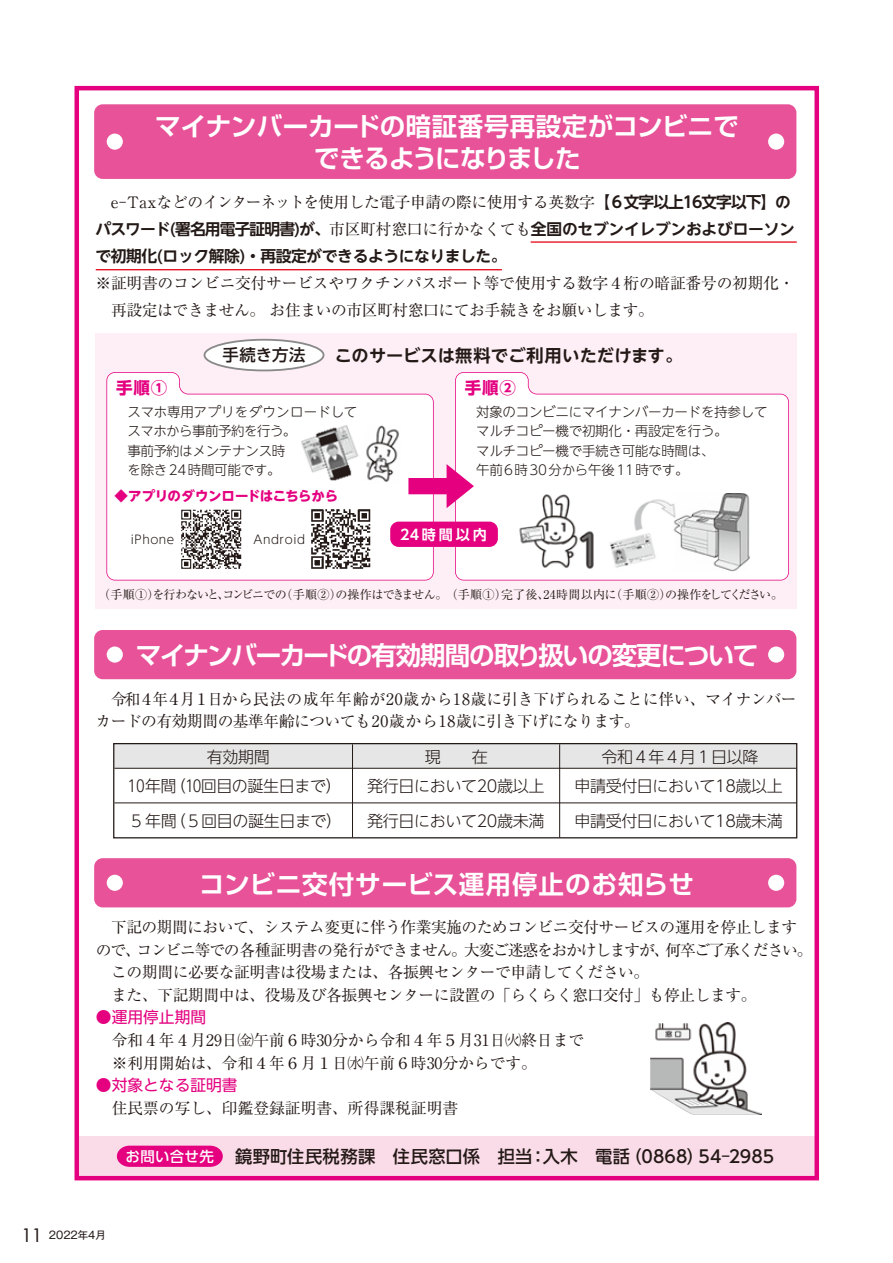
<style>
.page{position:relative;width:893px;height:1263px;background:#fff}
.page>*{position:absolute;margin:0;border:0;box-sizing:border-box;transform-origin:0 0}
.t1{font:700 25.5px/31.5px "Shin Go Pro De";letter-spacing:-.02em;color:#fff;text-align:center}
.t2{font:700 25.5px "Shin Go Pro De";letter-spacing:-.04em;color:#fff}
.t3{font:700 25.5px "Shin Go Pro De";letter-spacing:.04em;color:#fff}
.t4{font:500 17.25px "UD Shin Go Pro";letter-spacing:.01em;color:#231916}
.t5{font:700 17.25px "UD Shin Go NT Pr 6 N De";letter-spacing:.015em;color:#231916}
.t6{font:700 16.5px "UD Shin Go NT Pr 6 N";letter-spacing:.045em;color:#e4007f}
.t7{font:500 16.35px "UD Shin Go NT Pr 6 N";letter-spacing:.02em;color:#231916}
.t8{font:300 16.05px/35px "UD Shin Go NT Pr 6 N";letter-spacing:-.025em;color:#231916}
.t9{font:15.75px/22.5px "Ryumin Pro";letter-spacing:-.025em;color:#231916}
.t10{font:15.75px/22.5px "Ryumin Pro";color:#231916}
.t11{font:700 15.75px/27px "UD Shin Go NT Pr 6 N De";letter-spacing:-.025em;color:#231916}
.t12{font:15.75px "UD Shin Go NT Pr 6 N";color:#e4007f}
.t13{font:700 14.1px "UD Shin Go Pro De";letter-spacing:.2em;color:#fff}
.t14{font:300 13.5px/19.5px "UD Shin Go NT Pr 6 N";letter-spacing:-.02em;color:#231916}
.t15{font:700 13.5px "UD Shin Go NT Pr 6 N";letter-spacing:-.035em;color:#e4007f}
.t16{font:12px "Ryumin Pro";letter-spacing:-.035em;color:#231916}
.t17{font:300 12px "UD Shin Go NT Pr 6 N";letter-spacing:.045em;color:#231916}
.t18{font:10.5px "Gothic MB101 Pr 6";color:#231916}
.s1{font-family:"UD Shin Go NT Pr 6 N De";font-weight:700}
.s2{font-family:"Ryumin Pro";font-weight:400}
.s3{font-size:14.4px;color:#fff}
.s4{font-family:"Futura";font-size:18px}
</style>
<div class="page">
<div style="left:95px;top:333px;width:702px;height:275px;background:#fdeff5"></div>
<svg style="left:106px;top:372px;width:328px;height:208px;fill:#fff"></svg>
<svg style="left:455px;top:372px;width:334px;height:208px;fill:#fff"></svg>
<div style="left:114px;top:743px;width:682px;height:25px;background:#e6e6e7"></div>
<div style="left:94px;top:104px;width:702px;height:75px;background:#e85298;border-radius:9px"></div>
<div style="left:77px;top:1136px;width:740px;height:41px;background:#fadce9"></div>
<div style="left:75px;top:86px;width:744px;height:1094px;border:4px solid #e4007f"></div>
<svg style="left:117px;top:1146px;width:106px;height:21px;background:#e50c84"></svg>
<div style="left:204px;top:340px;width:120px;height:30px;background:#fff;border-radius:50%"></div>
<div style="left:204px;top:339px;width:120px;height:32px;border:2px solid #898989;border-radius:50%"></div>
<div style="left:768px;top:134px;width:16px;height:16px;background:#fff;border-radius:50%"></div>
<div style="left:107px;top:134px;width:16px;height:16px;background:#fff;border-radius:50%"></div>
<div style="left:94px;top:858px;width:702px;height:49px;background:#e85298;border-radius:9px"></div>
<div style="left:768px;top:875px;width:16px;height:16px;background:#fff;border-radius:50%"></div>
<div style="left:107px;top:875px;width:16px;height:16px;background:#fff;border-radius:50%"></div>
<div style="left:94px;top:630px;width:702px;height:49px;background:#e85298;border-radius:9px"></div>
<div style="left:768px;top:646px;width:16px;height:17px;background:#fff;border-radius:50%"></div>
<div style="left:107px;top:646px;width:16px;height:17px;background:#fff;border-radius:50%"></div>
<img style="left:300px;top:424px;width:59px;height:58px">
<img style="left:608px;top:493px;width:144px;height:78px">
<img style="left:309px;top:507px;width:63px;height:63px">
<img style="left:180px;top:507px;width:63px;height:63px">
<img style="left:650px;top:1023px;width:111px;height:91px">
<img style="left:364px;top:425px;width:37px;height:58px">
<svg style="left:408px;top:464px;width:66px;height:44px"></svg>
<img style="left:515px;top:493px;width:81px;height:77px">
<div style="left:390px;top:522px;width:108px;height:25px;background:#e4007f;border-radius:8px"></div>
<div style="left:113px;top:743px;width:684px;height:95px;border:1px solid #231916"></div>
<hr style="left:114px;top:768px;width:683px;height:1px;background:#231916">
<hr style="left:114px;top:802px;width:683px;height:1px;background:#231916">
<hr style="left:352px;top:744px;width:1px;height:93px;background:#231916">
<hr style="left:559px;top:744px;width:1px;height:93px;background:#231916">
<hr style="left:531px;top:241px;width:266px;height:2px;background:#e60013">
<hr style="left:96px;top:269px;width:406px;height:1px;background:#e60013">
<h1 class="t1" style="left:155px;top:108px;width:586px">マイナンバーカードの暗証番号再設定がコンビニでできるようになりました</h1>
<p class="t9" style="left:111px;top:190px;width:682px">e-Taxなどのインターネットを使用した電子申請の際に使用する英数字<span class="s1">【６文字以上16文字以下】の</span></p>
<p class="t11" style="left:95px;top:215px;width:701px">パスワード(署名用電子証明書)が、<span class="s2">市区町村窓口に行かなくても</span>全国のセブンイレブンおよびローソンで初期化(ロック解除)・再設定ができるようになりました。</p>
<p class="t9" style="left:111px;top:269px;width:685px;line-height:27px;text-indent:-16px">※証明書のコンビニ交付サービスやワクチンパスポート等で使用する数字４桁の暗証番号の初期化・再設定はできません。 お住まいの市区町村窓口にてお手続きをお願いします。</p>
<p class="t7" style="left:222px;top:341px;width:85px">手続き方法</p>
<p class="t5" style="left:335px;top:341px;width:349px">このサービスは無料でご利用いただけます。</p>
<p class="t6" style="left:116px;top:374px;width:52px">手順①</p>
<p class="t6" style="left:465px;top:374px;width:52px">手順②</p>
<p class="t14" style="left:127px;top:401px;width:231px">スマホ専用アプリをダウンロードしてスマホから事前予約を行う。<br>事前予約はメンテナンス時<br>を除き24時間可能です。</p>
<p class="t15" style="left:115px;top:485px;width:225px">◆アプリのダウンロードはこちらから</p>
<p class="t17" style="left:131px;top:530px;width:45px">iPhone</p>
<p class="t17" style="left:254px;top:530px;width:53px">Android</p>
<p class="t14" style="left:476px;top:401px;width:293px">対象のコンビニにマイナンバーカードを持参してマルチコピー機で初期化・再設定を行う。<br>マルチコピー機で手続き可能な時間は、<br>午前6時30分から午後11時です。</p>
<p class="t13" style="left:398px;top:523px;width:91px">２４時間以内</p>
<p class="t16" style="left:98px;top:585px;width:686px">（手順①）を行わないと、コンビニでの（手順②）の操作はできません。（手順①）完了後、24時間以内に（手順②）の操作をしてください。</p>
<h1 class="t2" style="left:136px;top:635px;width:624px">マイナンバーカードの有効期間の取り扱いの変更について</h1>
<p class="t9" style="left:95px;top:686px;width:702px;text-indent:16px">令和４年４月１日から民法の成年年齢が20歳から18歳に引き下げられることに伴い、マイナンバーカードの有効期間の基準年齢についても20歳から18歳に引き下げになります。</p>
<p class="t8" style="left:207px;top:738px;width:64px">有効期間</p>
<p class="t8" style="left:425px;top:738px;width:64px">現　　在</p>
<p class="t8" style="left:602px;top:738px;width:158px">令和４年４月１日以降</p>
<p class="t8" style="left:128px;top:767px;width:216px">10年間（10回目の誕生日まで）<br>５年間（５回目の誕生日まで）</p>
<p class="t8" style="left:367px;top:767px;width:179px">発行日において20歳以上発行日において20歳未満</p>
<p class="t8" style="left:574px;top:767px;width:210px">申請受付日において18歳以上</p>
<p class="t8" style="left:574px;top:802px;width:210px">申請受付日において18歳未満</p>
<h1 class="t3" style="left:199px;top:863px;width:496px">コンビニ交付サービス運用停止のお知らせ</h1>
<p class="t9" style="left:96px;top:915px;width:718px">　下記の期間において、システム変更に伴う作業実施のためコンビニ交付サービスの運用を停止しますので、コンビニ等での各種証明書の発行ができません。大変ご迷惑をおかけしますが、何卒ご了承ください。　この期間に必要な証明書は役場または、各振興センターで申請してください。<br>　また、下記期間中は、役場及び各振興センターに設置の「らくらく窓口交付」も停止します。</p>
<p class="t12" style="left:96px;top:1005px;width:112px">●運用停止期間</p>
<p class="t10" style="left:96px;top:1028px;width:490px">　令和４年４月29日㈮午前６時30分から令和４年５月31日㈫終日まで　※利用開始は、令和４年６月１日㈬午前６時30分からです。</p>
<p class="t12" style="left:96px;top:1072px;width:143px">●対象となる証明書</p>
<p class="t10" style="left:96px;top:1095px;width:364px">　住民票の写し、印鑑登録証明書、所得課税証明書</p>
<p class="t4" style="left:126px;top:1142px;width:650px"><span class="s3">お問い合せ先</span> 鏡野町住民税務課　住民窓口係　担当：入木　電話（0868）54‒2985</p>
<p class="t18" style="left:21px;top:1226px;width:86px"><span class="s4">11</span> 2022年4月</p>
</div>
